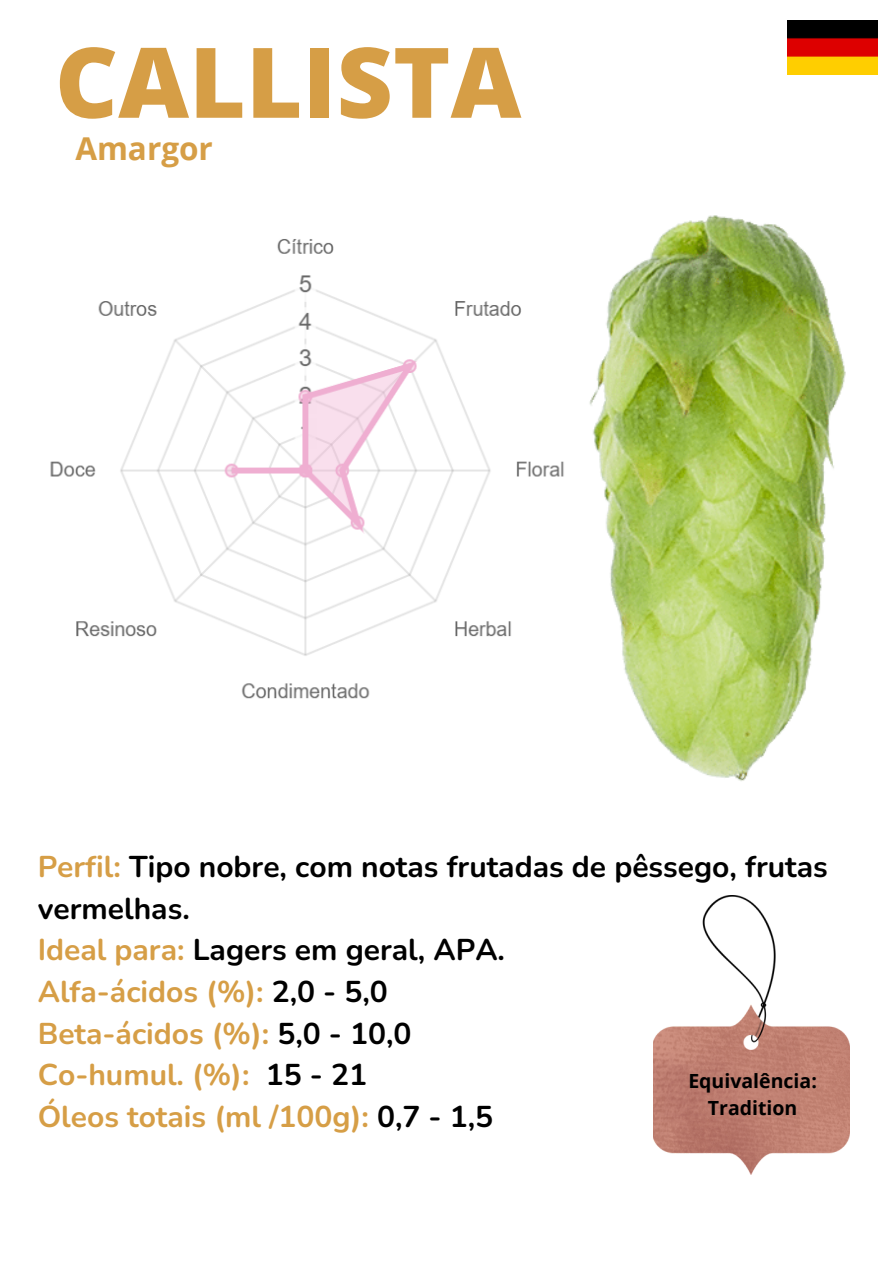
<style>
.page{position:relative;width:894px;height:1264px;background:#fff}
.page>*{position:absolute;margin:0;border:0;box-sizing:border-box;transform-origin:0 0}
.t1{font:800 97.5px "Open Sans";color:#d69e46}
.t2{font:700 31.5px "Open Sans";color:#d69e46}
.t3{font:700 30px/41.7px "Nunito";color:#000}
.t4{font:700 19.5px/27px "Open Sans";color:#000;text-align:center}
.s1{color:#d69e46}
</style>
<div class="page">
<img style="left:787px;top:21px;width:89px;height:54px">
<img style="left:653px;top:895px;width:196px;height:279px">
<img style="left:50px;top:239px;width:471px;height:460px">
<img style="left:521px;top:215px;width:325px;height:566px">
<h2 class="t1" style="left:55px;top:14px;width:468px">CALLISTA</h2>
<p class="t2" style="left:75px;top:126px;width:139px">Amargor</p>
<h1 class="t3" style="left:38px;top:846px;width:791px"><span class="s1">Perfil:</span> Tipo nobre, com notas frutadas de pêssego, frutas vermelhas.<br><span class="s1">Ideal para:</span> Lagers em geral, APA.<br><span class="s1">Alfa-ácidos (%):</span> 2,0 - 5,0<br><span class="s1">Beta-ácidos (%):</span> 5,0 - 10,0<br><span class="s1">Co-humul. (%):</span> 15 - 21<br><span class="s1">Óleos totais (ml /100g):</span> 0,7 - 1,5</h1>
<p class="t4" style="left:688px;top:1067px;width:130px">Equivalência:<br>Tradition</p>
</div>
